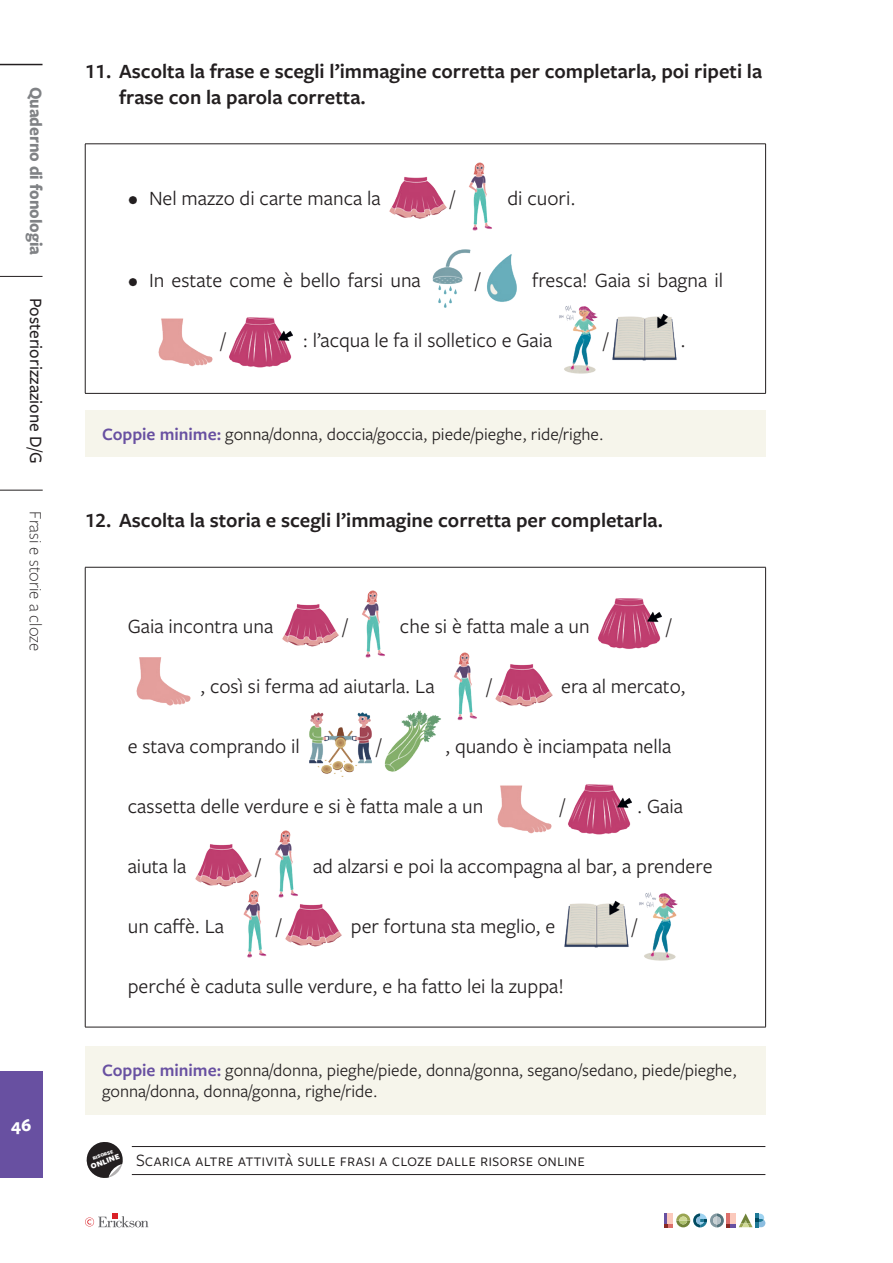
<style>
.page{position:relative;width:893px;height:1263px;background:#fff}
.page>*{position:absolute;margin:0;border:0;box-sizing:border-box;transform-origin:0 0}
.t1{font:21px "Freight Sans Pro";color:#231f20}
.t2{font:600 21px/25.2px "Freight Sans Pro";color:#231f20}
.t3{font:18px/21.6px "Freight Sans Pro";color:#231f20}
.t4{font:500 18px "Freight Sans Pro";color:#231f20}
.t5{font:700 18px "Freight Sans Pro";color:#808285;scale:.95 1}
.t6{font:300 18px "Freight Sans Pro";color:#231f20}
.t7{font:700 18px "Freight Sans Pro";color:#fff}
.t8{font:900 8.25px "Freight Sans Pro";color:#fff}
.t9{font:900 5.1px "Freight Sans Pro";color:#fff}
.s1{font-weight:600;color:#6850a1}
</style>
<div class="page">
<hr style="left:0;top:64px;width:43px;height:1px;background:#231f20">
<hr style="left:0;top:276px;width:43px;height:1px;background:#231f20">
<hr style="left:0;top:490px;width:43px;height:1px;background:#231f20">
<div style="left:0;top:1071px;width:43px;height:107px;background:#6850a1"></div>
<svg style="left:85px;top:1213px;width:63px;height:14px"></svg>
<svg style="left:664px;top:1213px;width:101px;height:14px"></svg>
<hr style="left:85px;top:144px;width:681px;height:1px;background:#231f20">
<hr style="left:85px;top:144px;width:1px;height:249px;background:#231f20">
<hr style="left:765px;top:144px;width:1px;height:249px;background:#231f20">
<hr style="left:85px;top:393px;width:681px;height:1px;background:#231f20">
<img style="left:389px;top:177px;width:58px;height:42px">
<img style="left:469px;top:162px;width:23px;height:69px">
<img style="left:432px;top:249px;width:39px;height:59px">
<img style="left:487px;top:254px;width:30px;height:48px">
<img style="left:158px;top:318px;width:55px;height:49px">
<img style="left:229px;top:317px;width:64px;height:51px">
<img style="left:559px;top:305px;width:39px;height:69px">
<img style="left:612px;top:313px;width:65px;height:48px">
<hr style="left:132px;top:1146px;width:633px;height:1px;background:#231f20">
<hr style="left:132px;top:1174px;width:633px;height:1px;background:#231f20">
<svg style="left:86px;top:1142px;width:37px;height:36px"></svg>
<div style="left:85px;top:410px;width:680px;height:47px;background:#f6f5eb"></div>
<div style="left:85px;top:1046px;width:680px;height:68px;background:#f6f5eb"></div>
<hr style="left:85px;top:567px;width:681px;height:1px;background:#231f20">
<hr style="left:85px;top:567px;width:1px;height:460px;background:#231f20">
<hr style="left:765px;top:567px;width:1px;height:460px;background:#231f20">
<hr style="left:85px;top:1027px;width:681px;height:1px;background:#231f20">
<img style="left:282px;top:604px;width:57px;height:43px">
<img style="left:362px;top:590px;width:23px;height:68px">
<img style="left:598px;top:598px;width:64px;height:51px">
<img style="left:136px;top:657px;width:55px;height:49px">
<img style="left:454px;top:652px;width:23px;height:69px">
<img style="left:495px;top:664px;width:58px;height:43px">
<img style="left:309px;top:712px;width:63px;height:65px">
<img style="left:384px;top:710px;width:57px;height:62px">
<img style="left:497px;top:785px;width:55px;height:49px">
<img style="left:568px;top:784px;width:64px;height:51px">
<img style="left:195px;top:844px;width:57px;height:43px">
<img style="left:275px;top:830px;width:19px;height:68px">
<img style="left:243px;top:888px;width:34px;height:70px">
<img style="left:281px;top:891px;width:61px;height:56px">
<img style="left:564px;top:900px;width:65px;height:48px">
<img style="left:639px;top:892px;width:39px;height:69px">
<p class="t5" style="left:49px;top:87px;width:179px;rotate:90deg">Quaderno di fonologia</p>
<p class="t4" style="left:48px;top:298px;width:168px;rotate:90deg">Posteriorizzazione D/G</p>
<p class="t6" style="left:48px;top:511px;width:142px;rotate:90deg">Frasi e storie a cloze</p>
<p class="t7" style="left:11px;top:1113px;width:22px">46</p>
<p class="t2" style="left:119px;top:58px;width:645px;text-indent:-34px">11. Ascolta la frase e scegli l’immagine corretta per completarla, poi ripeti la frase con la parola corretta.</p>
<p class="t1" style="left:128px;top:184px;width:254px">• Nel mazzo di carte manca la</p>
<p class="t1" style="left:451px;top:184px;width:6px">/</p>
<p class="t1" style="left:507px;top:184px;width:70px">di cuori.</p>
<p class="t1" style="left:128px;top:266px;width:295px">• In estate come è bello farsi una</p>
<p class="t1" style="left:476px;top:266px;width:6px">/</p>
<p class="t1" style="left:532px;top:266px;width:193px">fresca! Gaia si bagna il</p>
<p class="t1" style="left:221px;top:326px;width:6px">/</p>
<p class="t1" style="left:303px;top:326px;width:251px">: l’acqua le fa il solletico e Gaia</p>
<p class="t1" style="left:604px;top:326px;width:6px">/</p>
<p class="t1" style="left:681px;top:326px;width:7px">.</p>
<p class="t3" style="left:102px;top:422px;width:503px"><span class="s1">Coppie minime:</span> gonna/donna, doccia/goccia, piede/pieghe, ride/righe.</p>
<p class="t2" style="left:85px;top:507px;width:579px">12. Ascolta la storia e scegli l’immagine corretta per completarla.</p>
<p class="t1" style="left:128px;top:612px;width:147px">Gaia incontra una</p>
<p class="t1" style="left:343px;top:612px;width:6px">/</p>
<p class="t1" style="left:400px;top:612px;width:191px">che si è fatta male a un</p>
<p class="t1" style="left:667px;top:612px;width:6px">/</p>
<p class="t1" style="left:200px;top:672px;width:236px">, così si ferma ad aiutarla. La</p>
<p class="t1" style="left:487px;top:672px;width:6px">/</p>
<p class="t1" style="left:561px;top:672px;width:126px">era al mercato,</p>
<p class="t1" style="left:128px;top:732px;width:174px">e stava comprando il</p>
<p class="t1" style="left:377px;top:732px;width:6px">/</p>
<p class="t1" style="left:445px;top:732px;width:228px">, quando è inciampata nella</p>
<p class="t1" style="left:128px;top:792px;width:357px">cassetta delle verdure e si è fatta male a un</p>
<p class="t1" style="left:560px;top:792px;width:6px">/</p>
<p class="t1" style="left:637px;top:792px;width:47px">. Gaia</p>
<p class="t1" style="left:128px;top:852px;width:60px">aiuta la</p>
<p class="t1" style="left:256px;top:852px;width:6px">/</p>
<p class="t1" style="left:313px;top:852px;width:401px">ad alzarsi e poi la accompagna al bar, a prendere</p>
<p class="t1" style="left:128px;top:912px;width:98px">un caffè. La</p>
<p class="t1" style="left:277px;top:912px;width:6px">/</p>
<p class="t1" style="left:351px;top:912px;width:206px">per fortuna sta meglio, e</p>
<p class="t1" style="left:633px;top:912px;width:6px">/</p>
<p class="t1" style="left:128px;top:972px;width:438px">perché è caduta sulle verdure, e ha fatto lei la zuppa!</p>
<p class="t3" style="left:102px;top:1058px;width:636px"><span class="s1">Coppie minime:</span> gonna/donna, pieghe/piede, donna/gonna, segano/sedano, piede/pieghe, gonna/donna, donna/gonna, righe/ride.</p>
<p class="t9" style="left:92px;top:1155px;width:23px;rotate:-20deg">RISORSE</p>
<p class="t8" style="left:89px;top:1161px;width:32px;rotate:-20deg">ONLINE</p>
<p class="t3" style="left:136px;top:1148px;width:450px">Scarica altre attività sulle frasi a cloze dalle risorse online</p>
</div>
